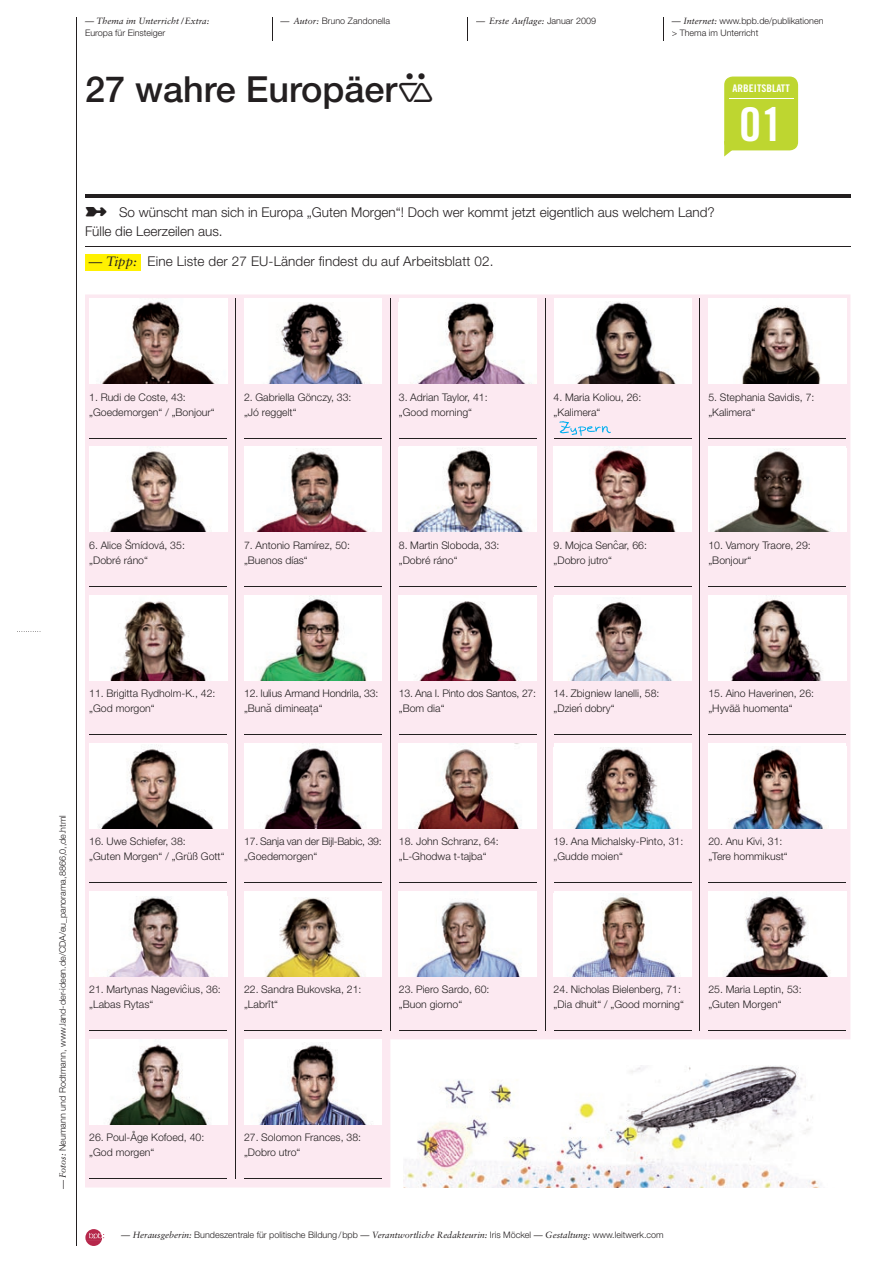
<style>
.page{position:relative;width:893px;height:1263px;background:#fff}
.page>*{position:absolute;margin:0;border:0;box-sizing:border-box;transform-origin:0 0}
.t1{font:46.5px "Trade Gothic Bold Cond Twenty";color:#fff;scale:1.07 1}
.t2{font:500 36px "Helvetica Neue";color:#231f20}
.t3{font:300 13.5px/19.5px "Helvetica Neue";color:#231f20}
.t4{font:300 10.5px/15px "Helvetica Neue";color:#231f20}
.t5{font:300 10.5px/15px "Helvetica Neue";letter-spacing:-.02em;color:#231f20}
.t6{font:10.5px "Trade Gothic Bold Cond Twenty";color:#fff;scale:1.07 1}
.t7{font:300 9px/12px "Helvetica Neue";color:#231f20}
.t8{font:italic 9px "Sabon";color:#231f20}
.s1{font-family:"Sabon";font-weight:400;font-style:italic}
.s2{font-family:"Iconmw 930";font-weight:400}
.s3{font-family:"Helvetica Neue";font-weight:300;font-style:normal}
</style>
<div class="page">
<svg style="left:17px;top:631px;width:24px;height:1px"></svg>
<hr style="left:76px;top:17px;width:1px;height:1229px;background:#231f20">
<svg style="left:85px;top:1229px;width:19px;height:17px"></svg>
<svg style="left:272px;top:17px;width:1px;height:23px"></svg>
<svg style="left:467px;top:17px;width:1px;height:23px"></svg>
<svg style="left:663px;top:17px;width:1px;height:23px"></svg>
<hr style="left:85px;top:195px;width:765px;height:3px;background:#231f20">
<div style="left:724px;top:77px;width:74px;height:73px;background:#bed630;border-radius:9px"></div>
<svg style="left:724px;top:141px;width:13px;height:16px"></svg>
<hr style="left:729px;top:98px;width:65px;height:1px;background:#fff">
<hr style="left:85px;top:246px;width:765px;height:1px;background:#231f20">
<div style="left:85px;top:254px;width:56px;height:16px;background:#fff101"></div>
<div style="left:85px;top:294px;width:765px;height:893px;background:#fce9f1"></div>
<img style="left:89px;top:299px;width:138px;height:85px">
<hr style="left:89px;top:438px;width:138px;height:1px;background:#231f20">
<div style="left:244px;top:299px;width:138px;height:85px;background:#fff"></div>
<img style="left:268px;top:303px;width:97px;height:81px">
<hr style="left:244px;top:438px;width:138px;height:1px;background:#231f20">
<div style="left:399px;top:299px;width:138px;height:85px;background:#fff"></div>
<img style="left:417px;top:303px;width:115px;height:81px">
<hr style="left:399px;top:438px;width:138px;height:1px;background:#231f20">
<div style="left:554px;top:299px;width:137px;height:85px;background:#fff"></div>
<img style="left:577px;top:302px;width:99px;height:82px">
<hr style="left:554px;top:438px;width:137px;height:1px;background:#231f20">
<img style="left:708px;top:299px;width:138px;height:85px">
<hr style="left:708px;top:438px;width:138px;height:1px;background:#231f20">
<div style="left:244px;top:447px;width:138px;height:85px;background:#fff"></div>
<img style="left:253px;top:449px;width:115px;height:83px">
<hr style="left:244px;top:586px;width:138px;height:1px;background:#231f20">
<img style="left:399px;top:448px;width:138px;height:84px">
<hr style="left:399px;top:586px;width:138px;height:1px;background:#231f20">
<img style="left:554px;top:447px;width:137px;height:85px">
<hr style="left:554px;top:586px;width:137px;height:1px;background:#231f20">
<div style="left:708px;top:447px;width:138px;height:85px;background:#fff"></div>
<img style="left:714px;top:449px;width:117px;height:83px">
<hr style="left:708px;top:586px;width:138px;height:1px;background:#231f20">
<img style="left:89px;top:595px;width:138px;height:85px">
<hr style="left:89px;top:734px;width:138px;height:1px;background:#231f20">
<img style="left:244px;top:595px;width:138px;height:85px">
<hr style="left:244px;top:734px;width:138px;height:1px;background:#231f20">
<img style="left:399px;top:595px;width:138px;height:85px">
<hr style="left:399px;top:734px;width:138px;height:1px;background:#231f20">
<div style="left:554px;top:595px;width:137px;height:85px;background:#fff"></div>
<img style="left:568px;top:602px;width:104px;height:78px">
<hr style="left:554px;top:734px;width:137px;height:1px;background:#231f20">
<img style="left:708px;top:595px;width:138px;height:85px">
<hr style="left:708px;top:734px;width:138px;height:1px;background:#231f20">
<img style="left:89px;top:744px;width:138px;height:84px">
<hr style="left:89px;top:882px;width:138px;height:1px;background:#231f20">
<img style="left:244px;top:743px;width:138px;height:85px">
<hr style="left:244px;top:882px;width:138px;height:1px;background:#231f20">
<img style="left:399px;top:743px;width:138px;height:85px">
<hr style="left:399px;top:882px;width:138px;height:1px;background:#231f20">
<div style="left:554px;top:743px;width:137px;height:85px;background:#fff"></div>
<img style="left:572px;top:747px;width:100px;height:81px">
<hr style="left:554px;top:882px;width:137px;height:1px;background:#231f20">
<div style="left:708px;top:743px;width:138px;height:85px;background:#fff"></div>
<img style="left:732px;top:746px;width:94px;height:82px">
<hr style="left:708px;top:882px;width:138px;height:1px;background:#231f20">
<div style="left:89px;top:891px;width:138px;height:85px;background:#fff"></div>
<img style="left:109px;top:896px;width:101px;height:80px">
<hr style="left:89px;top:1030px;width:138px;height:1px;background:#231f20">
<div style="left:244px;top:891px;width:138px;height:85px;background:#fff"></div>
<img style="left:266px;top:898px;width:95px;height:78px">
<hr style="left:244px;top:1030px;width:138px;height:1px;background:#231f20">
<img style="left:399px;top:891px;width:138px;height:85px">
<hr style="left:399px;top:1030px;width:138px;height:1px;background:#231f20">
<div style="left:554px;top:891px;width:137px;height:85px;background:#fff"></div>
<img style="left:571px;top:894px;width:109px;height:82px">
<hr style="left:554px;top:1030px;width:137px;height:1px;background:#231f20">
<img style="left:708px;top:891px;width:138px;height:85px">
<hr style="left:708px;top:1030px;width:138px;height:1px;background:#231f20">
<img style="left:89px;top:1039px;width:138px;height:85px">
<hr style="left:89px;top:1179px;width:138px;height:1px;background:#231f20">
<div style="left:244px;top:1039px;width:138px;height:85px;background:#fff"></div>
<img style="left:259px;top:1044px;width:107px;height:80px">
<hr style="left:244px;top:1179px;width:138px;height:1px;background:#231f20">
<hr style="left:235px;top:299px;width:1px;height:880px;background:#231f20">
<hr style="left:390px;top:299px;width:1px;height:732px;background:#231f20">
<hr style="left:545px;top:299px;width:1px;height:732px;background:#231f20">
<hr style="left:700px;top:299px;width:1px;height:732px;background:#231f20">
<img style="left:89px;top:447px;width:138px;height:85px">
<hr style="left:89px;top:586px;width:138px;height:1px;background:#231f20">
<img style="left:554px;top:419px;width:132px;height:19px">
<img style="left:403px;top:1065px;width:446px;height:122px">
<p class="t8" style="left:85px;top:16px;width:126px">— Thema im Unterricht /Extra:</p>
<p class="t7" style="left:85px;top:27px;width:82px">Europa für Einsteiger</p>
<p class="t7" style="left:281px;top:15px;width:111px"><span class="s1">— Autor:</span> Bruno Zandonella</p>
<h2 class="t2" style="left:85px;top:68px;width:351px">27 wahre Europäer<span class="s2">2</span></h2>
<p class="t8" style="left:476px;top:16px;width:121px">— Erste Auflage: <span class="s3">Januar 2009</span></p>
<p class="t7" style="left:672px;top:15px;width:153px"><span class="s1">— Internet:</span> www.bpb.de/publikationen &gt; Thema im Unterricht</p>
<p class="t6" style="left:733px;top:81px;width:55px">ARBEITSBLATT</p>
<h1 class="t1" style="left:739px;top:96px;width:43px">01</h1>
<p class="t3" style="left:85px;top:202px;width:631px">➼ So wünscht man sich in Europa „Guten Morgen“! Doch wer kommt jetzt eigentlich aus welchem Land?<br>Fülle die Leerzeilen aus.</p>
<p class="t3" style="left:89px;top:251px;width:406px"><span class="s1">— Tipp:</span> Eine Liste der 27 EU-Länder findest du auf Arbeitsblatt 02.</p>
<p class="t4" style="left:89px;top:389px;width:127px">1. Rudi de Coste, 43: „Goedemorgen“ / „Bonjour“</p>
<p class="t4" style="left:244px;top:389px;width:109px">2. Gabriella Gönczy, 33: „Jó reggelt“</p>
<p class="t4" style="left:399px;top:389px;width:90px">3. Adrian Taylor, 41: „Good morning“</p>
<p class="t4" style="left:554px;top:389px;width:89px">4. Maria Koliou, 26: „Kalimera“</p>
<p class="t4" style="left:708px;top:389px;width:108px">5. Stephania Savidis, 7: „Kalimera“</p>
<p class="t4" style="left:89px;top:537px;width:97px">6. Alice Šmídová, 35: „Dobré ráno“</p>
<p class="t4" style="left:244px;top:537px;width:107px">7. Antonio Ramírez, 50: „Buenos días“</p>
<p class="t4" style="left:399px;top:537px;width:102px">8. Martin Sloboda, 33: „Dobré ráno“</p>
<p class="t4" style="left:554px;top:537px;width:95px">9. Mojca Sencˆ ar, 66: „Dobro jutro“</p>
<p class="t4" style="left:708px;top:537px;width:104px">10. Vamory Traore, 29: „Bonjour“</p>
<p class="t4" style="left:89px;top:685px;width:128px">11. Brigitta Rydholm-K., 42: „God morgon“</p>
<p class="t4" style="left:244px;top:685px;width:136px">12. Iulius Armand Hondrila, 33: „Buna˘ dimineat‚a“</p>
<p class="t5" style="left:399px;top:685px;width:139px">13. Ana I. Pinto dos Santos, 27: „Bom dia“</p>
<p class="t4" style="left:554px;top:685px;width:107px">14. Zbigniew Ianelli, 58: „Dzien´ dobry“</p>
<p class="t4" style="left:708px;top:685px;width:107px">15. Aino Haverinen, 26: „Hyvää huomenta“</p>
<p class="t7" style="left:57px;top:1188px;width:375px;rotate:-90deg"><span class="s1">— Fotos:</span> Neumann und Rodtmann, www.land-der-ideen.de/CDA/eu_panorama,8866,0,,de.html</p>
<p class="t4" style="left:89px;top:833px;width:137px">16. Uwe Schiefer, 38:<br>„Guten Morgen“ / „Grüß Gott“</p>
<p class="t5" style="left:244px;top:833px;width:139px">17. Sanja van der Bijl-Babic, 39: „Goedemorgen“</p>
<p class="t4" style="left:399px;top:833px;width:101px">18. John Schranz, 64: „L-Ghodwa t-tajba“</p>
<p class="t4" style="left:554px;top:833px;width:131px">19. Ana Michalsky-Pinto, 31: „Gudde moien“</p>
<p class="t4" style="left:708px;top:833px;width:81px">20. Anu Kivi, 31: „Tere hommikust“</p>
<p class="t4" style="left:89px;top:981px;width:133px">21. Martynas Nagevicˆ ius, 36: „Labas Rytas“</p>
<p class="t4" style="left:244px;top:981px;width:119px">22. Sandra Bukovska, 21: „Labri¯t“</p>
<p class="t4" style="left:399px;top:981px;width:92px">23. Piero Sardo, 60: „Buon giorno“</p>
<p class="t4" style="left:554px;top:981px;width:132px">24. Nicholas Bielenberg, 71: „Dia dhuit“ / „Good morning“</p>
<p class="t4" style="left:708px;top:981px;width:95px">25. Maria Leptin, 53: „Guten Morgen“</p>
<p class="t4" style="left:89px;top:1130px;width:117px">26. Poul-Åge Kofoed, 40: „God morgen“</p>
<p class="t4" style="left:244px;top:1130px;width:119px">27. Solomon Frances, 38: „Dobro utro“</p>
<p class="t7" style="left:121px;top:1229px;width:544px"><span class="s1">— Herausgeberin:</span> Bundeszentrale für politische Bildung / bpb <span class="s1">— Verantwortliche Redakteurin:</span> Iris Möckel <span class="s1">— Gestaltung:</span> www.leitwerk.com</p>
</div>
